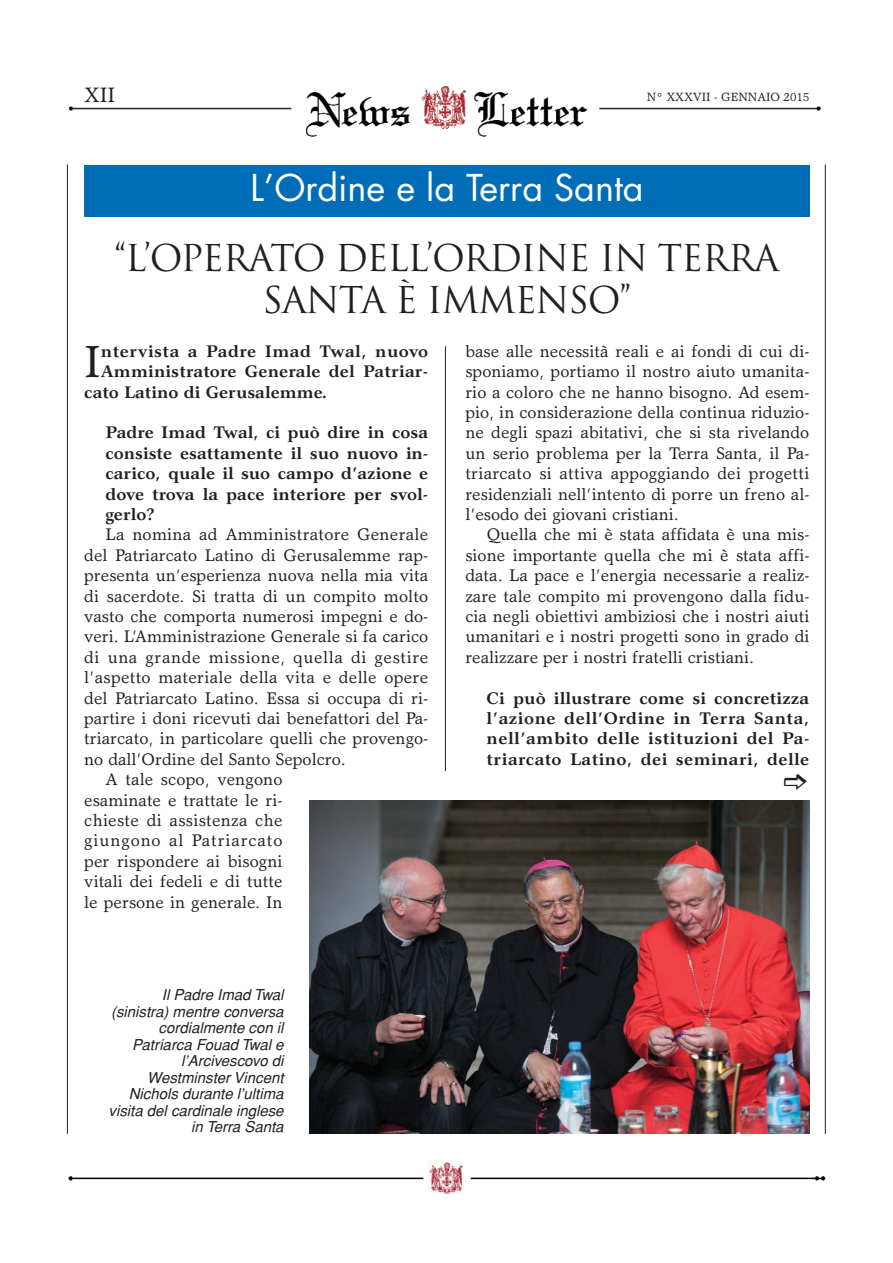
<style>
.page{position:relative;width:893px;height:1263px;background:#fff}
.page>*{position:absolute;margin:0;border:0;box-sizing:border-box;transform-origin:0 0}
.t1{font:45.3px "Garth Graphic";color:#231f20}
.t2{font:36px/42px "Trajan";letter-spacing:-.035em;color:#231f20;text-align:center}
.t3{font:36px "Futura";color:#fff}
.t4{font:21px "Garth Graphic";color:#231f20}
.t5{font:16.95px/20.4px "Garth Graphic";color:#231f20;text-align:justify}
.t6{font:700 16.95px/20.4px "Garth Graphic";letter-spacing:.01em;color:#231f20;text-align:justify}
.t7{font:16.95px "Garth Graphic";letter-spacing:.035em;color:#231f20}
.t8{font:700 16.95px "Garth Graphic";letter-spacing:.03em;color:#231f20}
.t9{font:16.95px "Garth Graphic";letter-spacing:.05em;color:#231f20}
.t10{font:italic 15px/16.5px "Helvetica";color:#231f20;text-align:right}
.t11{font:12px "Garth Graphic";color:#231f20}
</style>
<div class="page">
<hr style="left:67px;top:164px;width:1px;height:970px;background:#231f20">
<hr style="left:825px;top:164px;width:1px;height:970px;background:#231f20">
<img style="left:68px;top:85px;width:753px;height:52px">
<img style="left:68px;top:1176px;width:758px;height:18px">
<img style="left:428px;top:1160px;width:35px;height:33px">
<div style="left:84px;top:165px;width:726px;height:51px;background:#006db8"></div>
<hr style="left:445px;top:346px;width:1px;height:425px;background:#231f20">
<img style="left:310px;top:801px;width:499px;height:332px">
<p class="t4" style="left:84px;top:87px;width:33px">XII</p>
<p class="t11" style="left:647px;top:93px;width:164px">N° XXXVII - GENNAIO 2015</p>
<h2 class="t3" style="left:250px;top:171px;width:395px">L’Ordine e la Terra Santa</h2>
<h2 class="t2" style="left:114px;top:238px;width:666px">“L’OPERATO DELL’ORDINE IN TERRA<br>SANTA È IMMENSO”</h2>
<h1 class="t1" style="left:84px;top:345px;width:18px">I</h1>
<p class="t8" style="left:101px;top:345px;width:329px">ntervista a Padre Imad Twal, nuovo</p>
<p class="t6" style="left:101px;top:363px;width:329px">Amministratore Generale del Patriar-</p>
<p class="t6" style="left:84px;top:383px;width:244px">cato Latino di Gerusalemme.</p>
<p class="t6" style="left:105px;top:424px;width:324px">Padre Imad Twal, ci può dire in cosa consiste esattamente il suo nuovo in&shy;carico, quale il suo campo d’azione e dove trova la pace interiore per svol&shy;gerlo?</p>
<p class="t5" style="left:105px;top:526px;width:324px">La nomina ad Amministratore Generale</p>
<p class="t5" style="left:84px;top:546px;width:346px">del Patriarcato Latino di Gerusalemme rap-</p>
<p class="t5" style="left:84px;top:567px;width:346px">presenta un’esperienza nuova nella mia vita</p>
<p class="t5" style="left:84px;top:587px;width:346px">di sacerdote. Si tratta di un compito molto</p>
<p class="t5" style="left:84px;top:608px;width:346px">vasto che comporta numerosi impegni e do-</p>
<p class="t5" style="left:84px;top:628px;width:346px">veri. L’Amministrazione Generale si fa carico</p>
<p class="t7" style="left:84px;top:651px;width:346px">di una grande missione, quella di gestire</p>
<p class="t5" style="left:84px;top:669px;width:346px">l’aspetto materiale della vita e delle opere</p>
<p class="t5" style="left:84px;top:689px;width:346px">del Patriarcato Latino. Essa si occupa di ri-</p>
<p class="t5" style="left:84px;top:710px;width:346px">partire i doni ricevuti dai benefattori del Pa-</p>
<p class="t5" style="left:84px;top:730px;width:346px">triarcato, in particolare quelli che provengo-</p>
<p class="t5" style="left:84px;top:750px;width:263px">no dall’Ordine del Santo Sepolcro.</p>
<p class="t5" style="left:105px;top:771px;width:179px">A tale scopo, vengono</p>
<p class="t5" style="left:84px;top:791px;width:200px">esaminate e trattate le ri-</p>
<p class="t5" style="left:84px;top:812px;width:200px">chieste di assistenza che</p>
<p class="t9" style="left:84px;top:834px;width:200px">giungono al Patriarcato</p>
<p class="t5" style="left:84px;top:852px;width:200px">per rispondere ai bisogni</p>
<p class="t5" style="left:84px;top:873px;width:200px">vitali dei fedeli e di tutte</p>
<p class="t5" style="left:84px;top:893px;width:200px">le persone in generale. In</p>
<p class="t10" style="left:109px;top:988px;width:179px">Il Padre Imad Twal (sinistra) mentre conversa cordialmente con il<br>Patriarca Fouad Twal e l’Arcivescovo di<br>WestminsterVincent<br>Nichols durante l’ultima visita del cardinale inglese in Terra Santa</p>
<p class="t5" style="left:465px;top:342px;width:345px">base alle necessità reali e ai fondi di cui di&shy;sponiamo, portiamo il nostro aiuto umanita&shy;rio a coloro che ne hanno bisogno. Ad esem&shy;pio, in considerazione della continua riduzio&shy;ne degli spazi abitativi, che si sta rivelando un serio problema per la Terra Santa, il Pa&shy;triarcato si attiva appoggiando dei progetti residenziali nell’intento di porre un freno al&shy;l’esodo dei giovani cristiani.</p>
<p class="t5" style="left:465px;top:526px;width:345px;text-indent:21px">Quella che mi è stata affidata è una mis&shy;sione importante quella che mi è stata affi&shy;data. La pace e l’energia necessarie a realiz&shy;zare tale compito mi provengono dalla fidu&shy;cia negli obiettivi ambiziosi che i nostri aiuti umanitari e i nostri progetti sono in grado di realizzare per i nostri fratelli cristiani.</p>
<p class="t6" style="left:487px;top:689px;width:324px">Ci può illustrare come si concretizza l’azione dell’Ordine in Terra Santa, nell’ambito delle istituzioni del Pa&shy;triarcato Latino, dei seminari, delle</p>
</div>
